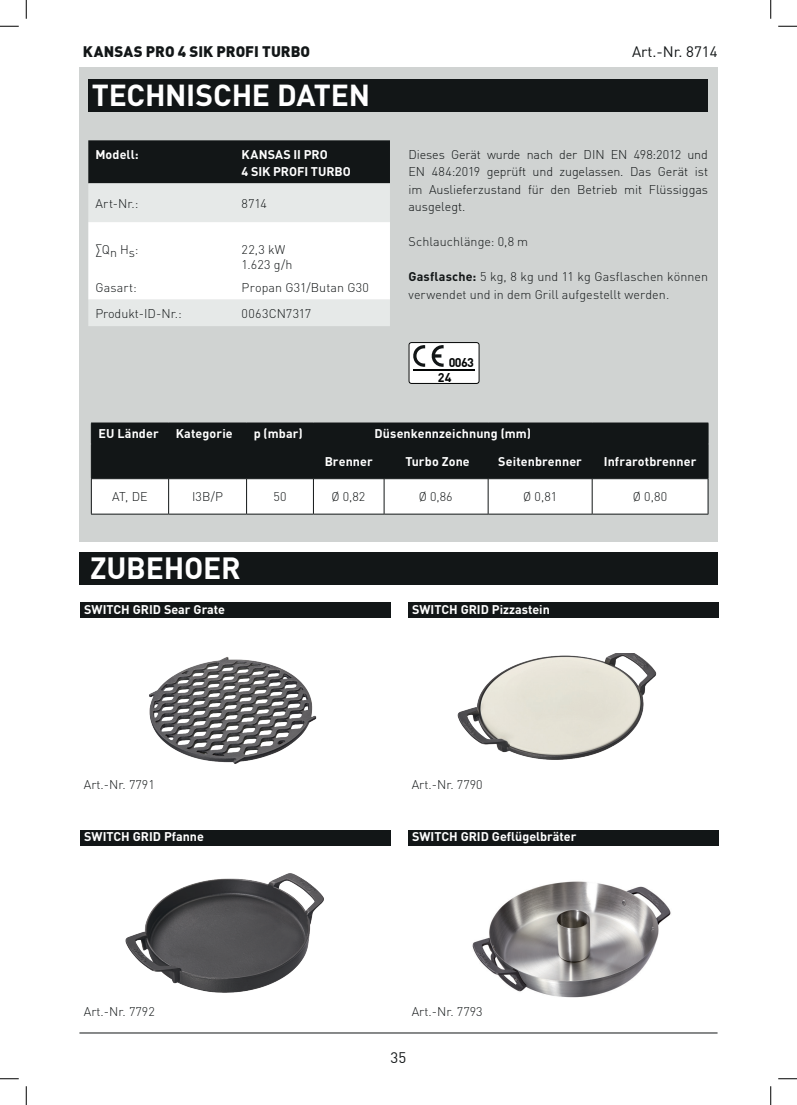
<style>
.page{position:relative;width:797px;height:1105px;background:#fff}
.page>*{position:absolute;margin:0;border:0;box-sizing:border-box;transform-origin:0 0}
.t1{font:700 30px "DIN Pro";letter-spacing:-.01em;color:#fff}
.t2{font:700 30px "DIN Offc";letter-spacing:-.005em;color:#fff}
.t3{font:900 15px "DIN Offc";color:#121617}
.t4{font:15px "DIN Pro";color:#121617}
.t5{font:15px "DIN Offc";color:#121617}
.t6{font:300 12.5px/15px "DIN Pro";color:#121617}
.t7{font:700 12.5px/17.5px "DIN Pro";letter-spacing:.005em;color:#fff}
.t8{font:300 12.5px/17.5px "DIN Offc";letter-spacing:-.005em;color:#121617;text-align:justify}
.t9{font:700 12.5px/14.6px "DIN Offc";color:#030505}
.s1{font-family:"DIN Offc"}
.s2{font-weight:700}
.s3{font-style:inherit}
</style>
<div class="page">
<div style="left:79px;top:67px;width:638px;height:474px;background:#d0d3d2"></div>
<hr style="left:79px;top:1032px;width:638px;height:1px;background:#121617">
<div style="left:88px;top:79px;width:619px;height:33px;background:#121617"></div>
<div style="left:88px;top:140px;width:302px;height:43px;background:#121617"></div>
<div style="left:88px;top:183px;width:302px;height:143px;background:#e6e9e8"></div>
<div style="left:88px;top:222px;width:302px;height:78px;background:#fff"></div>
<hr style="left:91px;top:514px;width:78px;height:1px;background:#121617">
<hr style="left:169px;top:514px;width:77px;height:1px;background:#121617">
<hr style="left:246px;top:514px;width:67px;height:1px;background:#121617">
<hr style="left:313px;top:514px;width:71px;height:1px;background:#121617">
<hr style="left:384px;top:514px;width:104px;height:1px;background:#121617">
<hr style="left:488px;top:514px;width:104px;height:1px;background:#121617">
<hr style="left:592px;top:514px;width:116px;height:1px;background:#121617">
<svg style="left:91px;top:423px;width:617px;height:91px;background:#6b6e6e"></svg>
<hr style="left:91px;top:444px;width:1px;height:34px;background:#121617">
<hr style="left:592px;top:444px;width:1px;height:34px;background:#121617">
<hr style="left:707px;top:444px;width:1px;height:34px;background:#121617">
<hr style="left:91px;top:478px;width:78px;height:1px;background:#121617">
<hr style="left:169px;top:478px;width:77px;height:1px;background:#121617">
<hr style="left:246px;top:478px;width:67px;height:1px;background:#121617">
<hr style="left:313px;top:478px;width:71px;height:1px;background:#121617">
<hr style="left:384px;top:478px;width:104px;height:1px;background:#121617">
<hr style="left:488px;top:478px;width:104px;height:1px;background:#121617">
<hr style="left:592px;top:478px;width:116px;height:1px;background:#121617">
<svg style="left:408px;top:342px;width:71px;height:42px;background:#d1d2d2"></svg>
<div style="left:79px;top:552px;width:638px;height:32px;background:#121617"></div>
<div style="left:80px;top:602px;width:310px;height:16px;background:#121617"></div>
<div style="left:408px;top:602px;width:310px;height:16px;background:#121617"></div>
<div style="left:80px;top:830px;width:310px;height:16px;background:#121617"></div>
<div style="left:408px;top:830px;width:310px;height:16px;background:#121617"></div>
<img style="left:149px;top:657px;width:168px;height:107px">
<img style="left:457px;top:653px;width:200px;height:107px">
<img style="left:125px;top:873px;width:199px;height:120px">
<img style="left:472px;top:881px;width:199px;height:117px">
<svg style="left:0;top:25px;width:19px;height:2px"></svg>
<svg style="left:778px;top:25px;width:19px;height:2px"></svg>
<svg style="left:0;top:1078px;width:19px;height:1px"></svg>
<svg style="left:778px;top:1078px;width:19px;height:1px"></svg>
<svg style="left:25px;top:0;width:2px;height:19px"></svg>
<svg style="left:25px;top:1086px;width:2px;height:19px"></svg>
<svg style="left:770px;top:0;width:1px;height:19px"></svg>
<svg style="left:770px;top:1086px;width:1px;height:19px"></svg>
<p class="t3" style="left:83px;top:42px;width:229px">KANSAS PRO 4 SIK PROFI TURBO</p>
<p class="t4" style="left:632px;top:41px;width:87px">Art.-Nr. 8714</p>
<h1 class="t1" style="left:92px;top:72px;width:280px">TECHNISCHE DATEN</h1>
<p class="t7" style="left:95px;top:145px;width:45px">Modell:</p>
<p class="t7" style="left:242px;top:145px;width:111px">KANSAS II PRO<br>4 SIK PROFI TURBO</p>
<p class="t6" style="left:95px;top:195px;width:44px">Art-Nr.:</p>
<p class="t6" style="left:242px;top:195px;width:27px">8714</p>
<p class="t6" style="left:95px;top:241px;width:44px"><span class="s1">∑</span>Qn Hs:</p>
<p class="t6" style="left:242px;top:241px;width:52px">22,3 kW<br>1.623 g/h</p>
<p class="t6" style="left:95px;top:280px;width:43px">Gasart:</p>
<p class="t6" style="left:242px;top:280px;width:129px">Propan G31/Butan G30</p>
<p class="t6" style="left:95px;top:305px;width:88px">Produkt-ID-Nr.:</p>
<p class="t6" style="left:242px;top:305px;width:71px">0063CN7317</p>
<p class="t8" style="left:408px;top:145px;width:301px">Dieses Gerät wurde nach der DIN EN 498:2012 und EN 484:2019 geprüft und zugelassen. Das Gerät ist im Auslieferzustand für den Betrieb mit Flüssiggas ausgelegt.</p>
<p class="t6" style="left:408px;top:233px;width:121px">Schlauchlänge: 0,8 m</p>
<p class="t6" style="left:408px;top:267px;width:301px;line-height:17.5px"><span class="s2">Gasflasche:</span> 5 kg, 8 kg und 11 kg Gasflaschen können verwendet und in dem Grill aufgestellt werden.</p>
<p class="t9" style="left:438px;top:355px;width:38px;text-indent:11px">0063<br>2<span class="s3">4</span></p>
<p class="t7" style="left:98px;top:424px;width:62px">EU Länder</p>
<p class="t7" style="left:176px;top:424px;width:59px">Kategorie</p>
<p class="t7" style="left:254px;top:424px;width:50px">p (mbar)</p>
<p class="t7" style="left:374px;top:424px;width:158px">Düsenkennzeichnung (mm)</p>
<p class="t7" style="left:325px;top:452px;width:50px">Brenner</p>
<p class="t7" style="left:405px;top:452px;width:66px">Turbo Zone</p>
<p class="t7" style="left:498px;top:452px;width:85px">Seitenbrenner</p>
<p class="t7" style="left:604px;top:452px;width:94px">Infrarotbrenner</p>
<p class="t6" style="left:112px;top:488px;width:37px">AT, DE</p>
<p class="t6" style="left:192px;top:488px;width:33px">I3B/P</p>
<p class="t6" style="left:273px;top:488px;width:15px">50</p>
<p class="t6" style="left:331px;top:488px;width:35px">Ø 0,82</p>
<p class="t6" style="left:419px;top:488px;width:35px">Ø 0,86</p>
<p class="t6" style="left:523px;top:488px;width:36px">Ø 0,81</p>
<p class="t6" style="left:633px;top:488px;width:36px">Ø 0,80</p>
<h1 class="t2" style="left:90px;top:548px;width:152px">ZUBEHOER</h1>
<p class="t7" style="left:84px;top:600px;width:142px">SWITCH GRID Sear Grate</p>
<p class="t7" style="left:412px;top:600px;width:139px">SWITCH GRID Pizzastein</p>
<p class="t6" style="left:84px;top:776px;width:72px">Art.-Nr. 7791</p>
<p class="t6" style="left:412px;top:776px;width:72px">Art.-Nr. 7790</p>
<p class="t7" style="left:84px;top:827px;width:121px">SWITCH GRID Pfanne</p>
<p class="t7" style="left:412px;top:827px;width:166px">SWITCH GRID Geflügelbräter</p>
<p class="t6" style="left:84px;top:1003px;width:72px">Art.-Nr. 7792</p>
<p class="t6" style="left:412px;top:1003px;width:72px">Art.-Nr. 7793</p>
<p class="t5" style="left:390px;top:1048px;width:17px">35</p>
</div>
